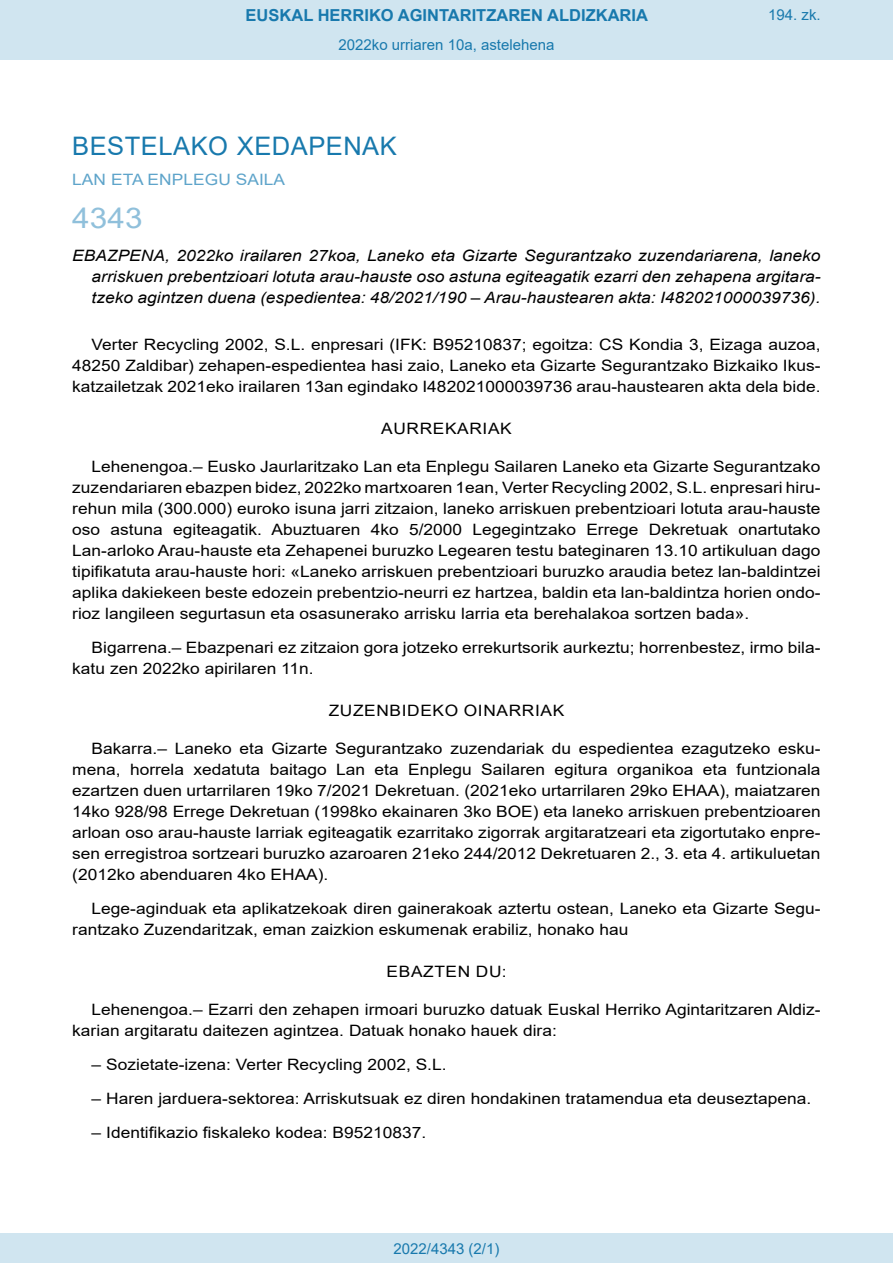
<style>
.page{position:relative;width:893px;height:1263px;background:#fff}
.page>*{position:absolute;margin:0;border:0;box-sizing:border-box;transform-origin:0 0}
.BOPVOrden{font:28.5px "Arial";color:#90c0db;scale:1.11 1}
.BOPVSeccion{font:25.5px "Arial";letter-spacing:.02em;color:#1879ad}
.t1{font:700 16.5px "Arial";color:#1879ad}
.BOPVDetalle{font:15.6px/21px "Arial";color:#000;text-align:justify;scale:1.11 1}
.BOPVTitulo{font:italic 15.6px/21px "Arial";color:#000;text-align:justify;scale:1.11 1}
.BOPVClave{font:15.6px "Arial";letter-spacing:.035em;color:#000;scale:1.11 1}
.BOPVOrganismo{font:15.6px "Arial";letter-spacing:.005em;color:#5ea4ca;scale:1.11 1}
.Paginacion_Centro{font:15px "Arial";color:#1879ad}
</style>
<div class="page">
<div style="left:0;top:0;width:893px;height:60px;background:#d0e5f0"></div>
<div style="left:0;top:1233px;width:893px;height:30px;background:#d0e5f0"></div>
<p class="t1" style="left:246px;top:3px;width:404px">EUSKAL HERRIKO AGINTARITZAREN ALDIZKARIA</p>
<p class="Paginacion_Centro" style="left:338px;top:35px;width:217px">2022ko urriaren 10a, astelehena</p>
<p class="Paginacion_Centro" style="left:768px;top:5px;width:54px">194. zk.</p>
<p class="BOPVSeccion" style="left:72px;top:128px;width:326px">BESTELAKO XEDAPENAK</p>
<p class="BOPVOrganismo" style="left:72px;top:169px;width:193px">LAN ETA ENPLEGU SAILA</p>
<p class="BOPVOrden" style="left:72px;top:198px;width:65px">4343</p>
<p class="BOPVTitulo" style="left:92px;top:246px;width:658px;text-indent:-19px">EBAZPENA, 2022ko irailaren 27koa, Laneko eta Gizarte Segurantzako zuzendariarena, laneko arriskuen prebentzioari lotuta arau-hauste oso astuna egiteagatik ezarri den zehapena argitara&shy;tzeko agintzen duena (espedientea: 48/2021/190 – Arau-haustearen akta: I482021000039736).</p>
<p class="BOPVDetalle" style="left:72px;top:334px;width:676px;text-indent:19px">Verter Recycling 2002, S.L. enpresari (IFK: B95210837; egoitza: CS Kondia 3, Eizaga auzoa, 48250 Zaldibar) zehapen-espedientea hasi zaio, Laneko eta Gizarte Segurantzako Bizkaiko Ikus&shy;katzailetzak 2021eko irailaren 13an egindako I482021000039736 arau-haustearen akta dela bide.</p>
<p class="BOPVClave" style="left:381px;top:418px;width:119px">AURREKARIAK</p>
<p class="BOPVDetalle" style="left:72px;top:456px;width:676px;text-indent:19px">Lehenengoa.– Eusko Jaurlaritzako Lan eta Enplegu Sailaren Laneko eta Gizarte Segurantzako zuzendariaren ebazpen bidez, 2022ko martxoaren 1ean, Verter Recycling 2002, S.L. enpresari hiru&shy;rehun mila (300.000) euroko isuna jarri zitzaion, laneko arriskuen prebentzioari lotuta arau-hauste oso astuna egiteagatik. Abuztuaren 4ko 5/2000 Legegintzako Errege Dekretuak onartutako Lan-arloko Arau-hauste eta Zehapenei buruzko Legearen testu bateginaren 13.10 artikuluan dago tipifikatuta arau-hauste hori: «Laneko arriskuen prebentzioari buruzko araudia betez lan-baldintzei aplika dakiekeen beste edozein prebentzio-neurri ez hartzea, baldin eta lan-baldintza horien ondo&shy;rioz langileen segurtasun eta osasunerako arrisku larria eta berehalakoa sortzen bada».</p>
<p class="BOPVDetalle" style="left:72px;top:637px;width:676px;text-indent:19px">Bigarrena.– Ebazpenari ez zitzaion gora jotzeko errekurtsorik aurkeztu; horrenbestez, irmo bila&shy;katu zen 2022ko apirilaren 11n.</p>
<p class="BOPVClave" style="left:329px;top:700px;width:214px">ZUZENBIDEKO OINARRIAK</p>
<p class="BOPVDetalle" style="left:72px;top:738px;width:676px;text-indent:19px">Bakarra.– Laneko eta Gizarte Segurantzako zuzendariak du espedientea ezagutzeko esku&shy;mena, horrela xedatuta baitago Lan eta Enplegu Sailaren egitura organikoa eta funtzionala ezartzen duen urtarrilaren 19ko 7/2021 Dekretuan. (2021eko urtarrilaren 29ko EHAA), maiatzaren 14ko 928/98 Errege Dekretuan (1998ko ekainaren 3ko BOE) eta laneko arriskuen prebentzioaren arloan oso arau-hauste larriak egiteagatik ezarritako zigorrak argitaratzeari eta zigortutako enpre&shy;sen erregistroa sortzeari buruzko azaroaren 21eko 244/2012 Dekretuaren 2., 3. eta 4. artikuluetan (2012ko abenduaren 4ko EHAA).</p>
<p class="BOPVDetalle" style="left:72px;top:898px;width:676px;text-indent:19px">Lege-aginduak eta aplikatzekoak diren gainerakoak aztertu ostean, Laneko eta Gizarte Segu&shy;rantzako Zuzendaritzak, eman zaizkion eskumenak erabiliz, honako hau</p>
<p class="BOPVClave" style="left:387px;top:961px;width:110px">EBAZTEN DU:</p>
<p class="BOPVDetalle" style="left:72px;top:999px;width:676px;text-indent:19px">Lehenengoa.– Ezarri den zehapen irmoari buruzko datuak Euskal Herriko Agintaritzaren Aldiz&shy;karian argitaratu daitezen agintzea. Datuak honako hauek dira:</p>
<p class="BOPVDetalle" style="left:92px;top:1054px;width:321px">– Sozietate-izena: Verter Recycling 2002, S.L.</p>
<p class="BOPVDetalle" style="left:92px;top:1088px;width:650px">– Haren jarduera-sektorea: Arriskutsuak ez diren hondakinen tratamendua eta deuseztapena.</p>
<p class="BOPVDetalle" style="left:92px;top:1121px;width:303px">– Identifikazio fiskaleko kodea: B95210837.</p>
<p class="Paginacion_Centro" style="left:393px;top:1238px;width:107px">2022/4343 (2/1)</p>
</div>
